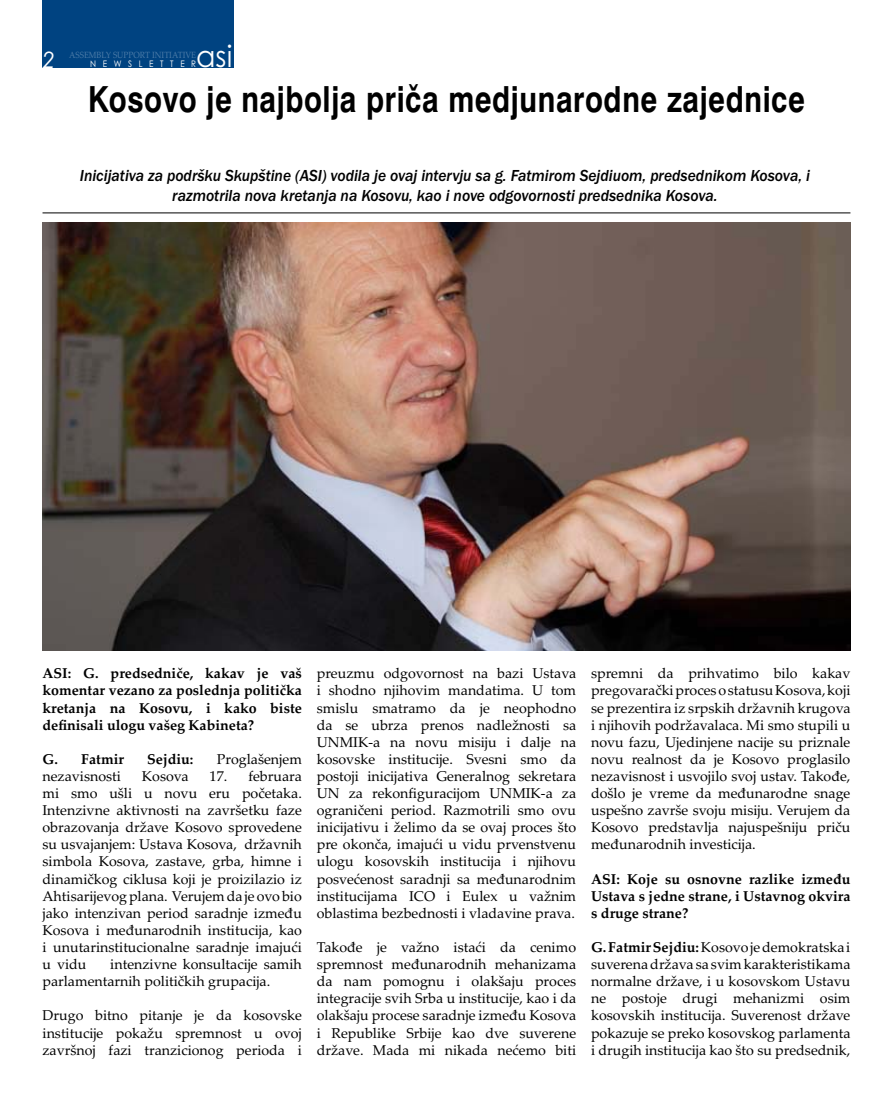
<style>
.page{position:relative;width:893px;height:1106px;background:#fff}
.page>*{position:absolute;margin:0;border:0;box-sizing:border-box;transform-origin:0 0}
.t1{font:700 36px "Swiss 721 BT";letter-spacing:.02em;color:#000;scale:.82 1}
.t2{font:30px "Century Gothic";color:#fff;scale:.95 1}
.t3{font:italic 22.5px "Century Gothic";color:#fff}
.t4{font:italic 500 16.5px/19.8px "Franklin Gothic";color:#000;text-align:center;scale:.95 1}
.t5{font:14.25px/17.1px "Palatino Linotype";color:#000;text-align:justify}
.t6{font:700 14.25px/17.1px "Palatino Linotype";color:#000;text-align:justify}
.t7{font:9px "Palatino Linotype";color:#4c7ba7;scale:.9 1}
.t8{font:9px "Century Gothic";letter-spacing:.82em;color:#fff;scale:.9 1}
.s1{font-weight:700}
</style>
<div class="page">
<div style="left:43px;top:0;width:191px;height:67px;background:#004381"></div>
<hr style="left:43px;top:212px;width:807px;height:1px;background:#000">
<img style="left:43px;top:222px;width:807px;height:429px">
<h2 class="t2" style="left:196px;top:40px;width:40px">asi</h2>
<h1 class="t1" style="left:88px;top:87px;width:876px">Kosovo je najbolja priča medjunarodne zajednice</h1>
<p class="t7" style="left:69px;top:51px;width:143px">ASSEMBLY SUPPORT INITIATIVE</p>
<h3 class="t3" style="left:43px;top:47px;width:14px">2</h3>
<p class="t8" style="left:90px;top:59px;width:119px">NEWSLETTER</p>
<p class="t4" style="left:80px;top:167px;width:770px">Inicijativa za podršku Skupštine (ASI) vodila je ovaj intervju sa g. Fatmirom Sejdiuom, predsednikom Kosova, i razmotrila nova kretanja na Kosovu, kao i nove odgovornosti predsednika Kosova.</p>
<p class="t6" style="left:43px;top:666px;width:261px">ASI: G. predsedniče, kakav je vaš komentar vezano za poslednja politička kretanja na Kosovu, i kako biste definisali ulogu vašeg Kabineta?</p>
<p class="t6" style="left:43px;top:752px;width:83px">G. Fatmir</p>
<p class="t6" style="left:147px;top:752px;width:48px">Sejdiu:</p>
<p class="t5" style="left:217px;top:752px;width:87px">Proglašenjem</p>
<p class="t5" style="left:43px;top:769px;width:80px">nezavisnosti</p>
<p class="t5" style="left:142px;top:769px;width:48px">Kosova</p>
<p class="t5" style="left:43px;top:769px;width:261px;text-indent:167px">17. februara mi smo ušli u novu eru početaka.<br>Intenzivne aktivnosti na završetku faze obrazovanja države Kosovo sprovedene su usvajanjem: Ustava Kosova, državnih simbola Kosova, zastave, grba, himne i dinamičkog ciklusa koji je proizilazio iz Ahtisarĳevog plana. Verujem da je ovo bio jako intenzivan period saradnje između Kosova i međunarodnih institucĳa, kao i unutarinstitucionalne saradnje imajući u vidu</p>
<p class="t5" style="left:43px;top:957px;width:261px;text-indent:68px">intenzivne konsultacĳe samih parlamentarnih političkih grupacĳa.</p>
<p class="t5" style="left:43px;top:1008px;width:261px">Drugo bitno pitanje je da kosovske institucĳe pokažu spremnost u ovoj završnoj fazi tranzicionog perioda i</p>
<p class="t5" style="left:317px;top:666px;width:261px">preuzmu odgovornost na bazi Ustava i shodno njihovim mandatima. U tom smislu smatramo da je neophodno da se ubrza prenos nadležnosti sa UNMIK-a na novu misĳu i dalje na kosovske institucĳe. Svesni smo da postoji inicĳativa Generalnog sekretara UN za rekonfiguracĳom UNMIK-a za ograničeni period. Razmotrili smo ovu inicĳativu i želimo da se ovaj proces što pre okonča, imajući u vidu prvenstvenu ulogu kosovskih institucĳa i njihovu posvećenost saradnji sa međunarodnim institucĳama ICO i Eulex u važnim oblastima bezbednosti i vladavine prava.</p>
<p class="t5" style="left:317px;top:940px;width:261px">Takođe je važno istaći da cenimo spremnost međunarodnih mehanizama da nam pomognu i olakšaju proces integracĳe svih Srba u institucĳe, kao i da olakšaju procese saradnje između Kosova i Republike Srbĳe kao dve suverene države. Mada mi nikada nećemo biti</p>
<p class="t5" style="left:591px;top:666px;width:261px">spremni da prihvatimo bilo kakav pregovarački proces o statusu Kosova, koji se prezentira iz srpskih državnih krugova i njihovih podržavalaca. Mi smo stupili u novu fazu, Ujedinjene nacĳe su priznale novu realnost da je Kosovo proglasilo nezavisnost i usvojilo svoj ustav. Takođe, došlo je vreme da međunarodne snage uspešno završe svoju misĳu. Verujem da Kosovo predstavlja najuspešnĳu priču međunarodnih investicĳa.</p>
<p class="t6" style="left:591px;top:871px;width:261px">ASI: Koje su osnovne razlike između Ustava s jedne strane, i Ustavnog okvira s druge strane?</p>
<p class="t5" style="left:591px;top:940px;width:261px"><span class="s1">G. Fatmir Sejdiu:</span> Kosovo je demokratska i suverena država sa svim karakteristikama normalne države, i u kosovskom Ustavu ne postoje drugi mehanizmi osim kosovskih institucĳa. Suverenost države pokazuje se preko kosovskog parlamenta i drugih institucĳa kao što su predsednik,</p>
</div>
